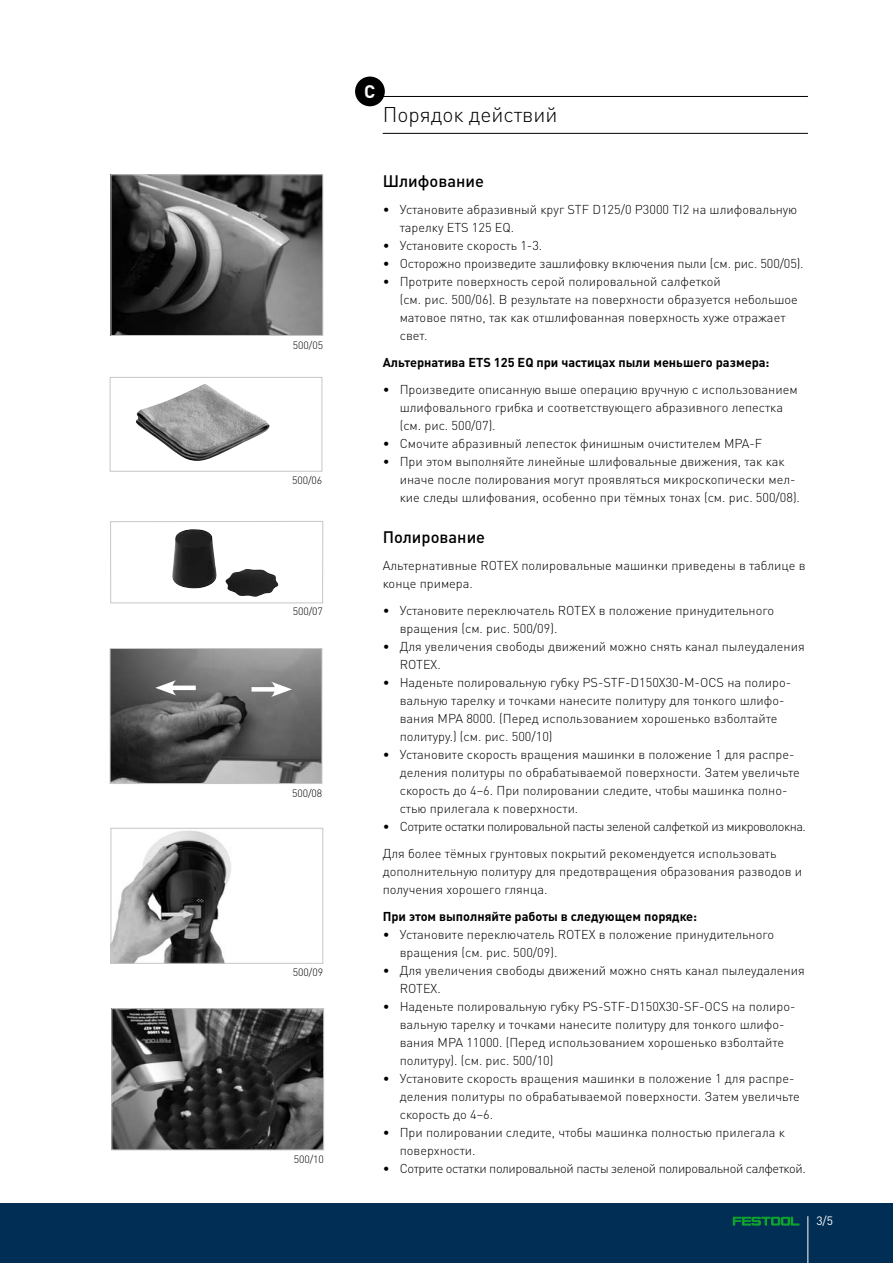
<style>
.page{position:relative;width:893px;height:1263px;background:#fff}
.page>*{position:absolute;margin:0;border:0;box-sizing:border-box;transform-origin:0 0}
.t1{font:300 21px "DIN Pro";color:#000}
.t2{font:700 18px "DIN Pro";color:#fff}
.t3{font:500 16.5px "DIN Pro";color:#000}
.t4{font:300 12.75px/18px "DIN Pro";color:#000}
.t5{font:300 12.75px/27px "DIN Pro";letter-spacing:-.04em;color:#000}
.t6{font:700 12.75px "DIN Pro";color:#000}
.t7{font:300 12.75px "DIN Pro";letter-spacing:-.03em;color:#000}
.t8{font:12px "DIN Pro";color:#fff}
.t9{font:300 10.5px "DIN Pro";letter-spacing:-.005em;color:#000}
</style>
<div class="page">
<div style="left:0;top:1203px;width:893px;height:60px;background:#002e54"></div>
<hr style="left:807px;top:1216px;width:1px;height:47px;background:#fff">
<svg style="left:733px;top:1217px;width:66px;height:8px"></svg>
<div style="left:355px;top:77px;width:30px;height:29px;background:#000;border-radius:50%"></div>
<img style="left:113px;top:176px;width:208px;height:158px">
<div style="left:111px;top:174px;width:212px;height:162px;border:1px solid #c5c6c8"></div>
<img style="left:136px;top:384px;width:134px;height:77px">
<div style="left:110px;top:377px;width:212px;height:95px;border:1px solid #c5c6c8"></div>
<hr style="left:383px;top:96px;width:425px;height:1px;background:#000">
<hr style="left:383px;top:133px;width:425px;height:1px;background:#000">
<img style="left:172px;top:529px;width:106px;height:68px">
<div style="left:110px;top:521px;width:213px;height:82px;border:1px solid #c5c6c8"></div>
<img style="left:113px;top:1010px;width:209px;height:138px">
<div style="left:111px;top:1008px;width:213px;height:142px;border:1px solid #c5c6c8"></div>
<img style="left:112px;top:650px;width:208px;height:132px">
<div style="left:110px;top:648px;width:212px;height:136px;border:1px solid #c5c6c8"></div>
<div style="left:168px;top:685px;width:28px;height:5px;background:#fff"></div>
<svg style="left:155px;top:680px;width:21px;height:15px"></svg>
<div style="left:252px;top:687px;width:27px;height:5px;background:#fff"></div>
<svg style="left:271px;top:682px;width:21px;height:15px"></svg>
<img style="left:113px;top:830px;width:118px;height:132px">
<div style="left:111px;top:828px;width:212px;height:136px;border:1px solid #c5c6c8"></div>
<p class="t9" style="left:293px;top:338px;width:32px">500/05</p>
<p class="t9" style="left:292px;top:473px;width:32px">500/06</p>
<p class="t9" style="left:293px;top:604px;width:32px">500/07</p>
<p class="t9" style="left:292px;top:786px;width:32px">500/08</p>
<p class="t9" style="left:293px;top:965px;width:32px">500/09</p>
<p class="t9" style="left:294px;top:1152px;width:32px">500/10</p>
<h2 class="t2" style="left:364px;top:79px;width:13px">C</h2>
<h1 class="t1" style="left:383px;top:100px;width:176px">Порядок действий</h1>
<p class="t3" style="left:383px;top:170px;width:103px">Шлифование</p>
<p class="t4" style="left:400px;top:200px;width:399px;text-indent:-17px">• Установите абразивный круг STF D125/0 P3000 TI2 на шлифовальную тарелку ETS 125 EQ.</p>
<p class="t4" style="left:383px;top:236px;width:161px">• Установите скорость 1-3.</p>
<p class="t4" style="left:383px;top:254px;width:422px">• Осторожно произведите зашлифовку включения пыли (см. рис. 500/05).</p>
<p class="t4" style="left:400px;top:272px;width:400px;text-indent:-17px">• Протрите поверхность серой полировальной салфеткой<br>(см. рис. 500/06). В результате на поверхности образуется небольшое матовое пятно, так как отшлифованная поверхность хуже отражает свет.</p>
<p class="t6" style="left:383px;top:354px;width:388px">Альтернатива ETS 125 EQ при частицах пыли меньшего размера:</p>
<p class="t4" style="left:400px;top:380px;width:399px;text-indent:-17px">• Произведите описанную выше операцию вручную с использованием шлифовального грибка и соответствующего абразивного лепестка (см. рис. 500/07).</p>
<p class="t4" style="left:383px;top:434px;width:381px">• Смочите абразивный лепесток финишным очистителем MPA-F</p>
<p class="t4" style="left:400px;top:452px;width:402px;text-indent:-17px">• При этом выполняйте линейные шлифовальные движения, так как иначе после полирования могут проявляться микроскопически мел&shy;кие следы шлифования, особенно при тёмных тонах (см. рис. 500/08).</p>
<p class="t3" style="left:383px;top:526px;width:104px">Полирование</p>
<p class="t4" style="left:383px;top:556px;width:424px">Альтернативные ROTEX полировальные машинки приведены в таблице в конце примера.</p>
<p class="t4" style="left:400px;top:601px;width:376px;text-indent:-17px">• Установите переключатель ROTEX в положение принудительного вращения (см. рис. 500/09).</p>
<p class="t4" style="left:400px;top:637px;width:407px;text-indent:-17px">• Для увеличения свободы движений можно снять канал пылеудаления<br>ROTEX.</p>
<p class="t4" style="left:400px;top:673px;width:393px;text-indent:-17px">• Наденьте полировальную губку PS-STF-D150X30-M-OCS на полиро&shy;вальную тарелку и точками нанесите политуру для тонкого шлифо&shy;вания MPA 8000. (Перед использованием хорошенько взболтайте политуру.) (см. рис. 500/10)</p>
<p class="t4" style="left:400px;top:745px;width:402px;text-indent:-17px">• Установите скорость вращения машинки в положение 1 для распре&shy;деления политуры по обрабатываемой поверхности. Затем увеличьте скорость до 4–6. При полировании следите, чтобы машинка полно&shy;стью прилегала к поверхности.</p>
<p class="t5" style="left:383px;top:812px;width:425px">• Сотрите остатки полировальной пасты зеленой салфеткой из микроволокна.<br>Для более тёмных грунтовых покрытий рекомендуется использовать</p>
<p class="t4" style="left:383px;top:862px;width:421px">дополнительную политуру для предотвращения образования разводов и получения хорошего глянца.</p>
<p class="t6" style="left:383px;top:908px;width:316px">При этом выполняйте работы в следующем порядке:</p>
<p class="t4" style="left:400px;top:925px;width:376px;text-indent:-17px">• Установите переключатель ROTEX в положение принудительного вращения (см. рис. 500/09).</p>
<p class="t4" style="left:400px;top:961px;width:407px;text-indent:-17px">• Для увеличения свободы движений можно снять канал пылеудаления<br>ROTEX.</p>
<p class="t4" style="left:400px;top:997px;width:397px;text-indent:-17px">• Наденьте полировальную губку PS-STF-D150X30-SF-OCS на полиро&shy;вальную тарелку и точками нанесите политуру для тонкого шлифо&shy;вания MPA 11000. (Перед использованием хорошенько взболтайте политуру). (см. рис. 500/10)</p>
<p class="t4" style="left:400px;top:1069px;width:402px;text-indent:-17px">• Установите скорость вращения машинки в положение 1 для распре&shy;деления политуры по обрабатываемой поверхности. Затем увеличьте скорость до 4–6.</p>
<p class="t4" style="left:400px;top:1123px;width:387px;text-indent:-17px">• При полировании следите, чтобы машинка полностью прилегала к поверхности.</p>
<p class="t7" style="left:383px;top:1160px;width:425px">• Сотрите остатки полировальной пасты зеленой полировальной салфеткой.</p>
<p class="t8" style="left:816px;top:1213px;width:18px">3/5</p>
</div>
